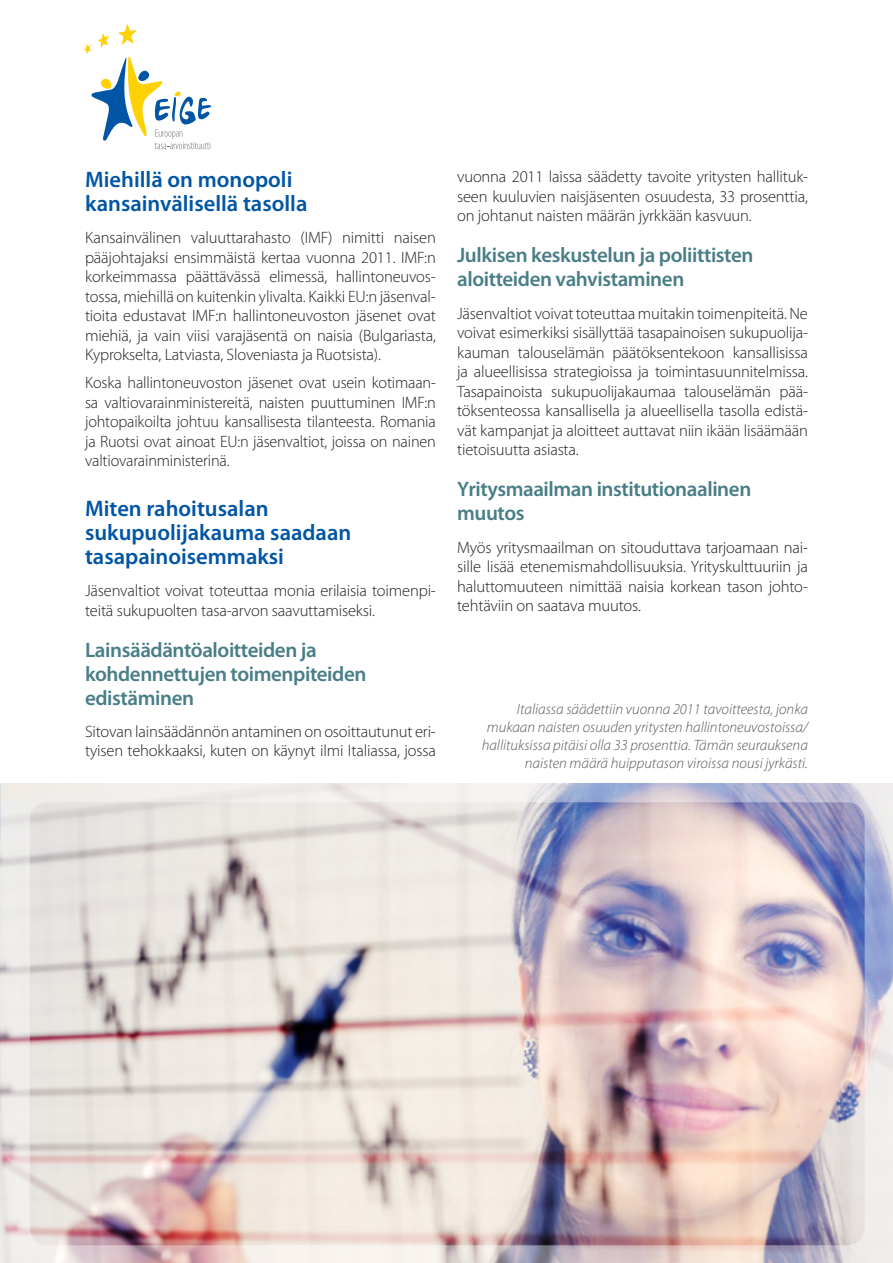
<style>
.page{position:relative;width:893px;height:1263px;background:#fff}
.page>*{position:absolute;margin:0;border:0;box-sizing:border-box;transform-origin:0 0}
.Title_1{font:600 22.5px/24px "Myriad Pro";color:#0155a5}
.Title_2{font:600 21px/24px "Myriad Pro";letter-spacing:-.02em;color:#497e87}
.Body_text{font:300 16.5px/19.5px "Myriad Pro";letter-spacing:-.01em;color:#231f20;text-align:justify}
.Caption_right{font:italic 300 15px/18px "Myriad Pro";color:#57585a;text-align:right}
</style>
<div class="page">
<svg style="left:84px;top:24px;width:127px;height:125px"></svg>
<img style="left:0;top:784px;width:893px;height:479px">
<img style="left:30px;top:802px;width:835px;height:443px">
<p class="Title_1" style="left:85px;top:168px;width:224px">Miehillä on monopoli kansainvälisellä tasolla</p>
<p class="Body_text" style="left:85px;top:228px;width:352px">Kansainvälinen valuuttarahasto (IMF) nimitti naisen pääjohtajaksi ensimmäistä kertaa vuonna 2011. IMF:n korkeimmassa päättävässä elimessä, hallintoneuvos&shy;tossa, miehillä on kuitenkin ylivalta. Kaikki EU:n jäsenval&shy;tioita edustavat IMF:n hallintoneuvoston jäsenet ovat miehiä, ja vain viisi varajäsentä on naisia (Bulgariasta, Kyprokselta, Latviasta, Sloveniasta ja Ruotsista).</p>
<p class="Body_text" style="left:85px;top:373px;width:352px">Koska hallintoneuvoston jäsenet ovat usein kotimaan&shy;sa valtiovarainministereitä, naisten puuttuminen IMF:n johtopaikoilta johtuu kansallisesta tilanteesta. Romania ja Ruotsi ovat ainoat EU:n jäsenvaltiot, joissa on nainen valtiovarainministerinä.</p>
<p class="Title_1" style="left:85px;top:497px;width:268px">Miten rahoitusalan sukupuolijakauma saadaan tasapainoisemmaksi</p>
<p class="Body_text" style="left:85px;top:581px;width:352px">Jäsenvaltiot voivat toteuttaa monia erilaisia toimenpi&shy;teitä sukupuolten tasa-arvon saavuttamiseksi.</p>
<p class="Title_2" style="left:85px;top:638px;width:283px">Lainsäädäntöaloitteiden ja kohdennettujen toimenpiteiden edistäminen</p>
<p class="Body_text" style="left:85px;top:722px;width:352px">Sitovan lainsäädännön antaminen on osoittautunut eri&shy;tyisen tehokkaaksi, kuten on käynyt ilmi Italiassa, jossa</p>
<p class="Body_text" style="left:457px;top:167px;width:352px">vuonna 2011 laissa säädetty tavoite yritysten hallituk&shy;seen kuuluvien naisjäsenten osuudesta, 33 prosenttia, on johtanut naisten määrän jyrkkään kasvuun.</p>
<p class="Title_2" style="left:457px;top:244px;width:298px">Julkisen keskustelun ja poliittisten aloitteiden vahvistaminen</p>
<p class="Body_text" style="left:457px;top:304px;width:352px">Jäsenvaltiot voivat toteuttaa muitakin toimenpiteitä. Ne voivat esimerkiksi sisällyttää tasapainoisen sukupuolija&shy;kauman talouselämän päätöksentekoon kansallisissa ja alueellisissa strategioissa ja toimintasuunnitelmissa.<br>Tasapainoista sukupuolijakaumaa talouselämän pää&shy;töksenteossa kansallisella ja alueellisella tasolla edistä&shy;vät kampanjat ja aloitteet auttavat niin ikään lisäämään tietoisuutta asiasta.</p>
<p class="Title_2" style="left:457px;top:477px;width:296px">Yritysmaailman institutionaalinen muutos</p>
<p class="Body_text" style="left:457px;top:537px;width:352px">Myös yritysmaailman on sitouduttava tarjoamaan nai&shy;sille lisää etenemismahdollisuuksia. Yrityskulttuuriin ja haluttomuuteen nimittää naisia korkean tason johto&shy;tehtäviin on saatava muutos.</p>
<p class="Caption_right" style="left:482px;top:701px;width:328px">Italiassa säädettiin vuonna 2011 tavoitteesta, jonka mukaan naisten osuuden yritysten hallintoneuvostoissa/ hallituksissa pitäisi olla 33 prosenttia. Tämän seurauksena naisten määrä huipputason viroissa nousi jyrkästi.</p>
</div>
